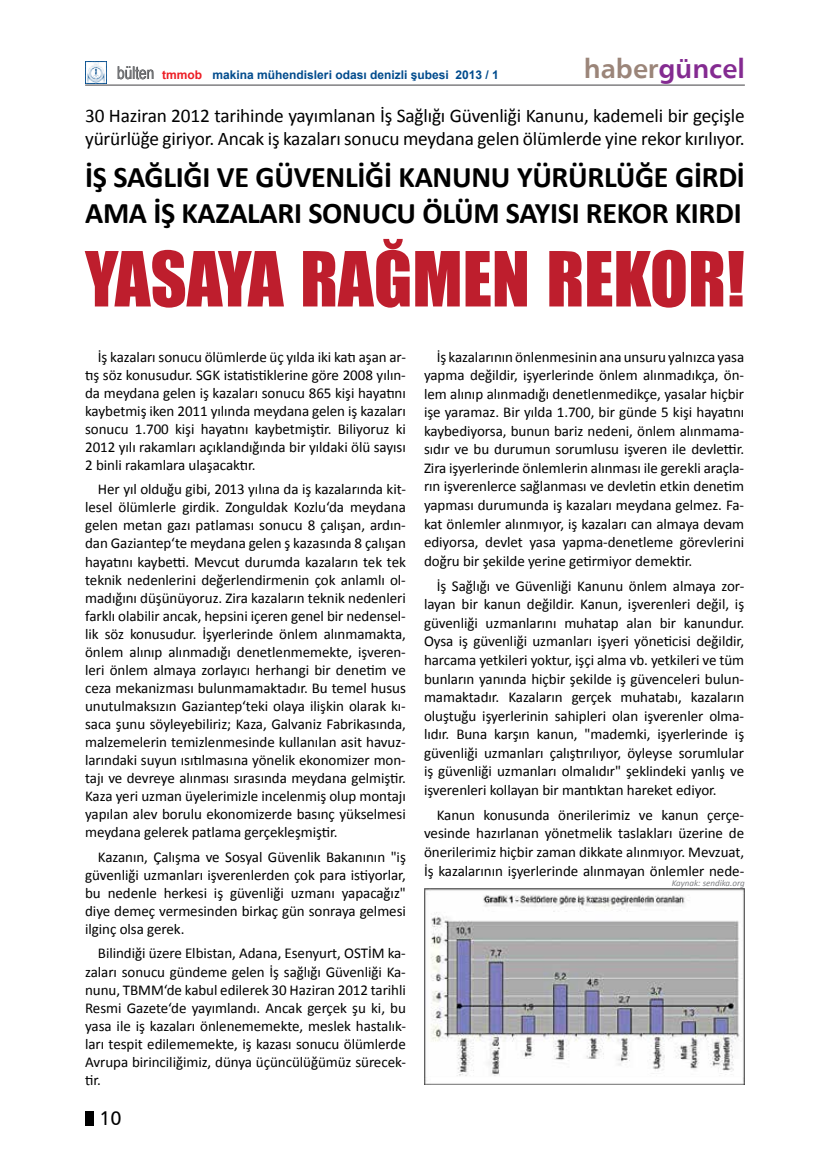
<style>
.page{position:relative;width:830px;height:1170px;background:#fff}
.page>*{position:absolute;margin:0;border:0;box-sizing:border-box;transform-origin:0 0}
.t1{font:70.05px "Impact";color:#be1e2d}
.t2{font:700 30px/36px "Calibri";letter-spacing:-.01em;color:#000}
.t3{font:27px "Humanist 777 BT Bold B";color:#842b91}
.t4{font:19.5px "Humanist 777 BT Roman B";color:#000}
.t5{font:19.35px/23.1px "Calibri";letter-spacing:-.01em;color:#000}
.t6{font:15px/18px "Calibri";letter-spacing:-.005em;color:#000;text-align:justify}
.t7{font:700 12px "Arial";color:#004b8d}
.t8{font:italic 9px "Calibri";color:#808285}
.s1{font-family:"Arial Narrow";font-weight:400;font-size:17.7px;color:#000}
.s2{color:#ed1d24}
.s3{color:#9b8579}
</style>
<div class="page">
<div style="left:85px;top:1110px;width:9px;height:14px;background:#000"></div>
<hr style="left:85px;top:85px;width:659px;height:1px;background:#414042">
<img style="left:85px;top:62px;width:21px;height:21px">
<img style="left:424px;top:888px;width:320px;height:196px">
<p class="t7" style="left:117px;top:66px;width:383px"><span class="s1">bülten</span> <span class="s2">tmmob</span> makina mühendisleri odası denizli şubesi 2013 / 1</p>
<h3 class="t3" style="left:583px;top:51px;width:162px"><span class="s3">haber</span>güncel</h3>
<p class="t5" style="left:85px;top:104px;width:660px">30 Haziran 2012 tarihinde yayımlanan İş Sağlığı Güvenliği Kanunu, kademeli bir geçişle yürürlüğe giriyor. Ancak iş kazaları sonucu meydana gelen ölümlerde yine rekor kırılıyor.</p>
<h2 class="t2" style="left:85px;top:159px;width:661px">İŞ SAĞLIĞI VE GÜVENLİĞİ KANUNU YÜRÜRLÜĞE GİRDİ<br>AMA İŞ KAZALARI SONUCU ÖLÜM SAYISI REKOR KIRDI</h2>
<h1 class="t1" style="left:85px;top:224px;width:661px">YASAYA RAĞMEN REKOR!</h1>
<p class="t6" style="left:85px;top:347px;width:322px;text-indent:13px">İş kazaları sonucu ölümlerde üç yılda iki katı aşan ar&shy;tış söz konusudur. SGK istatistiklerine göre 2008 yılın&shy;da meydana gelen iş kazaları sonucu 865 kişi hayatını kaybetmiş iken 2011 yılında meydana gelen iş kazaları sonucu 1.700 kişi hayatını kaybetmiştir. Biliyoruz ki 2012 yılı rakamları açıklandığında bir yıldaki ölü sayısı 2 binli rakamlara ulaşacaktır.</p>
<p class="t6" style="left:85px;top:480px;width:322px;text-indent:13px">Her yıl olduğu gibi, 2013 yılına da iş kazalarında kit&shy;lesel ölümlerle girdik. Zonguldak Kozlu‘da meydana gelen metan gazı patlaması sonucu 8 çalışan, ardın&shy;dan Gaziantep‘te meydana gelen ş kazasında 8 çalışan hayatını kaybetti. Mevcut durumda kazaların tek tek teknik nedenlerini değerlendirmenin çok anlamlı ol&shy;madığını düşünüyoruz. Zira kazaların teknik nedenleri farklı olabilir ancak, hepsini içeren genel bir nedensel&shy;lik söz konusudur. İşyerlerinde önlem alınmamakta, önlem alınıp alınmadığı denetlenmemekte, işveren&shy;leri önlem almaya zorlayıcı herhangi bir denetim ve ceza mekanizması bulunmamaktadır. Bu temel husus unutulmaksızın Gaziantep‘teki olaya ilişkin olarak kı&shy;saca şunu söyleyebiliriz; Kaza, Galvaniz Fabrikasında, malzemelerin temizlenmesinde kullanılan asit havuz&shy;larındaki suyun ısıtılmasına yönelik ekonomizer mon&shy;tajı ve devreye alınması sırasında meydana gelmiştir.<br>Kaza yeri uzman üyelerimizle incelenmiş olup montajı yapılan alev borulu ekonomizerde basınç yükselmesi meydana gelerek patlama gerçekleşmiştir.</p>
<p class="t6" style="left:85px;top:847px;width:322px;text-indent:13px">Kazanın, Çalışma ve Sosyal Güvenlik Bakanının "iş güvenliği uzmanları işverenlerden çok para istiyorlar, bu nedenle herkesi iş güvenliği uzmanı yapacağız" diye demeç vermesinden birkaç gün sonraya gelmesi ilginç olsa gerek.</p>
<p class="t6" style="left:85px;top:944px;width:322px;text-indent:13px">Bilindiği üzere Elbistan, Adana, Esenyurt, OSTİM ka&shy;zaları sonucu gündeme gelen İş sağlığı Güvenliği Ka&shy;nunu, TBMM‘de kabul edilerek 30 Haziran 2012 tarihli Resmi Gazete‘de yayımlandı. Ancak gerçek şu ki, bu yasa ile iş kazaları önlenememekte, meslek hastalık&shy;ları tespit edilememekte, iş kazası sonucu ölümlerde Avrupa birinciliğimiz, dünya üçüncülüğümüz sürecek&shy;tir.</p>
<h3 class="t4" style="left:99px;top:1106px;width:24px">10</h3>
<p class="t6" style="left:424px;top:347px;width:321px;line-height:18.6px;text-indent:13px">İş kazalarının önlenmesinin ana unsuru yalnızca yasa yapma değildir, işyerlerinde önlem alınmadıkça, ön&shy;lem alınıp alınmadığı denetlenmedikçe, yasalar hiçbir işe yaramaz. Bir yılda 1.700, bir günde 5 kişi hayatını kaybediyorsa, bunun bariz nedeni, önlem alınmama&shy;sıdır ve bu durumun sorumlusu işveren ile devlettir.<br>Zira işyerlerinde önlemlerin alınması ile gerekli araçla&shy;rın işverenlerce sağlanması ve devletin etkin denetim yapması durumunda iş kazaları meydana gelmez. Fa&shy;kat önlemler alınmıyor, iş kazaları can almaya devam ediyorsa, devlet yasa yapma-denetleme görevlerini doğru bir şekilde yerine getirmiyor demektir.</p>
<p class="t6" style="left:424px;top:576px;width:321px;line-height:18.6px;text-indent:13px">İş Sağlığı ve Güvenliği Kanunu önlem almaya zor&shy;layan bir kanun değildir. Kanun, işverenleri değil, iş güvenliği uzmanlarını muhatap alan bir kanundur.<br>Oysa iş güvenliği uzmanları işyeri yöneticisi değildir, harcama yetkileri yoktur, işçi alma vb. yetkileri ve tüm bunların yanında hiçbir şekilde iş güvenceleri bulun&shy;mamaktadır. Kazaların gerçek muhatabı, kazaların oluştuğu işyerlerinin sahipleri olan işverenler olma&shy;lıdır. Buna karşın kanun, "mademki, işyerlerinde iş güvenliği uzmanları çalıştırılıyor, öyleyse sorumlular iş güvenliği uzmanları olmalıdır" şeklindeki yanlış ve işverenleri kollayan bir mantıktan hareket ediyor.</p>
<p class="t6" style="left:424px;top:805px;width:321px;line-height:18.6px;text-indent:13px">Kanun konusunda önerilerimiz ve kanun çerçe&shy;vesinde hazırlanan yönetmelik taslakları üzerine de önerilerimiz hiçbir zaman dikkate alınmıyor. Mevzuat, İş kazalarının işyerlerinde alınmayan önlemler nede-</p>
<p class="t8" style="left:671px;top:876px;width:75px">Kaynak: sendika.org</p>
</div>
